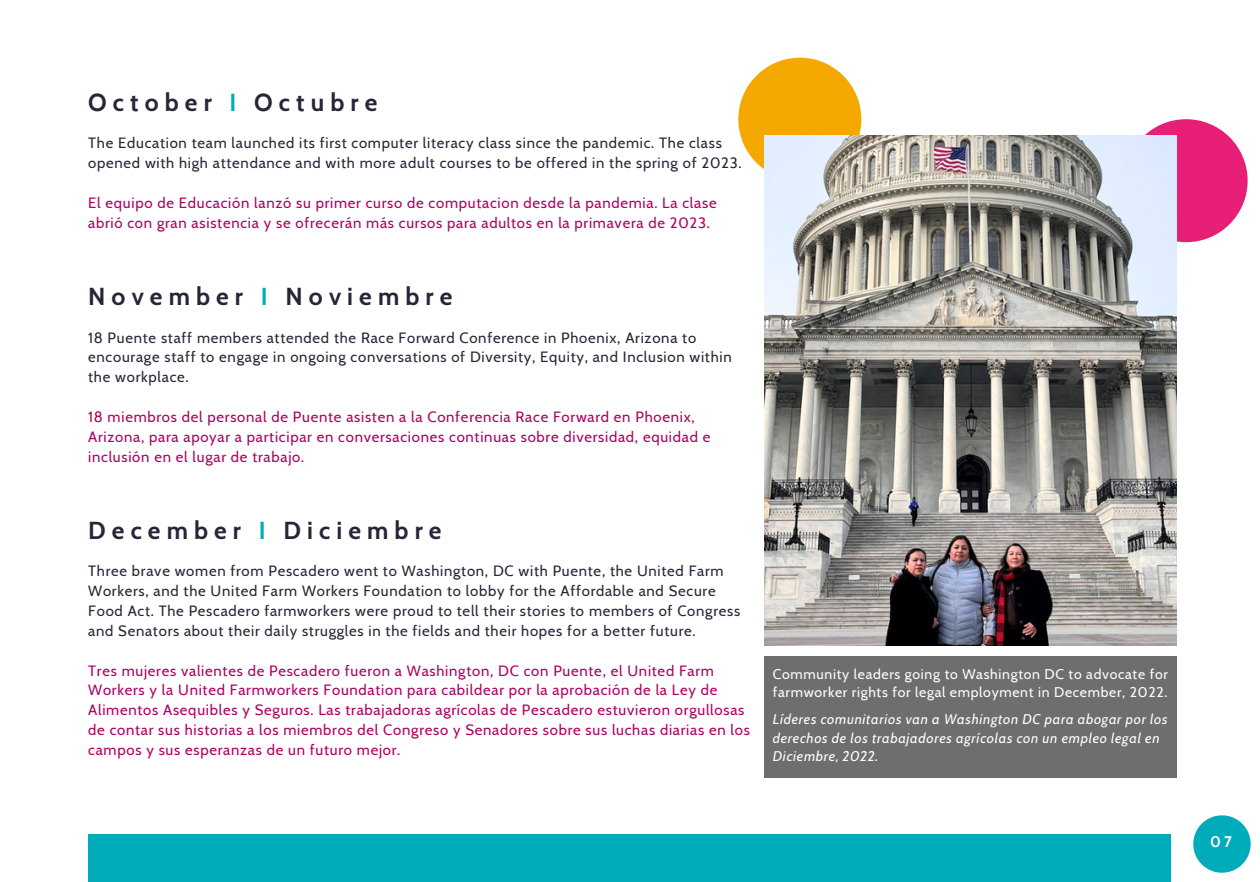
<style>
.page{position:relative;width:1260px;height:882px;background:#fff}
.page>*{position:absolute;margin:0;border:0;box-sizing:border-box;transform-origin:0 0}
.t1{font:700 24.5px "Cabin";letter-spacing:.25em;color:#262638}
.t2{font:700 15.4px "Cabin";color:#fafafa}
.t3{font:14.88px/19.8px "Cabin";letter-spacing:.05em;color:#ae0061}
.t4{font:14.88px/19.8px "Cabin";letter-spacing:.05em;color:#262638}
.t5{font:italic 14px/18.7px "Cabin";letter-spacing:.05em;color:#fff}
.t6{font:14px/18.7px "Cabin";letter-spacing:.05em;color:#fff}
.s1{color:#00acbb}
</style>
<div class="page">
<div style="left:88px;top:835px;width:1083px;height:47px;background:#00acbb"></div>
<svg style="left:1193px;top:815px;width:58px;height:58px"></svg>
<div style="left:738px;top:58px;width:123px;height:123px;background:#f5a800;border-radius:50%"></div>
<div style="left:1125px;top:119px;width:123px;height:123px;background:#e81f76;border-radius:50%"></div>
<img style="left:765px;top:135px;width:412px;height:511px">
<div style="left:765px;top:656px;width:412px;height:121px;background:#6e6e6e"></div>
<h1 class="t1" style="left:88px;top:87px;width:291px">October <span class="s1">I</span> Octubre</h1>
<p class="t4" style="left:88px;top:133px;width:655px">The Education team launched its first computer literacy class since the pandemic. The class opened with high attendance and with more adult courses to be offered in the spring of 2023.</p>
<p class="t3" style="left:88px;top:193px;width:630px">El equipo de Educación lanzó su primer curso de computacion desde la pandemia. La clase abrió con gran asistencia y se ofrecerán más cursos para adultos en la primavera de 2023.</p>
<p class="t1" style="left:88px;top:281px;width:366px">November <span class="s1">I</span> Noviembre</p>
<p class="t4" style="left:88px;top:327px;width:645px">18 Puente staff members attended the Race Forward Conference in Phoenix, Arizona to encourage staff to engage in ongoing conversations of Diversity, Equity, and Inclusion within the workplace.</p>
<h1 class="t3" style="left:88px;top:407px;width:624px">18 miembros del personal de Puente asisten a la Conferencia Race Forward en Phoenix,<br>Arizona, para apoyar a participar en conversaciones continuas sobre diversidad, equidad e inclusión en el lugar de trabajo.</h1>
<p class="t1" style="left:88px;top:515px;width:355px">December <span class="s1">I</span> Diciembre</p>
<p class="t4" style="left:88px;top:561px;width:654px">Three brave women from Pescadero went to Washington, DC with Puente, the United Farm Workers, and the United Farm Workers Foundation to lobby for the Affordable and Secure Food Act. The Pescadero farmworkers were proud to tell their stories to members of Congress and Senators about their daily struggles in the fields and their hopes for a better future.</p>
<p class="t3" style="left:88px;top:660px;width:663px">Tres mujeres valientes de Pescadero fueron a Washington, DC con Puente, el United Farm Workers y la United Farmworkers Foundation para cabildear por la aprobación de la Ley de Alimentos Asequibles y Seguros. Las trabajadoras agrícolas de Pescadero estuvieron orgullosas de contar sus historias a los miembros del Congreso y Senadores sobre sus luchas diarias en los campos y sus esperanzas de un futuro mejor.</p>
<p class="t6" style="left:773px;top:664px;width:397px">Community leaders going to Washington DC to advocate for farmworker rights for legal employment in December, 2022.</p>
<p class="t5" style="left:773px;top:709px;width:396px">Líderes comunitarios van a Washington DC para abogar por los derechos de los trabajadores agrícolas con un empleo legal en<br>Diciembre, 2022.</p>
<h1 class="t2" style="left:1210px;top:832px;width:23px">07</h1>
</div>
